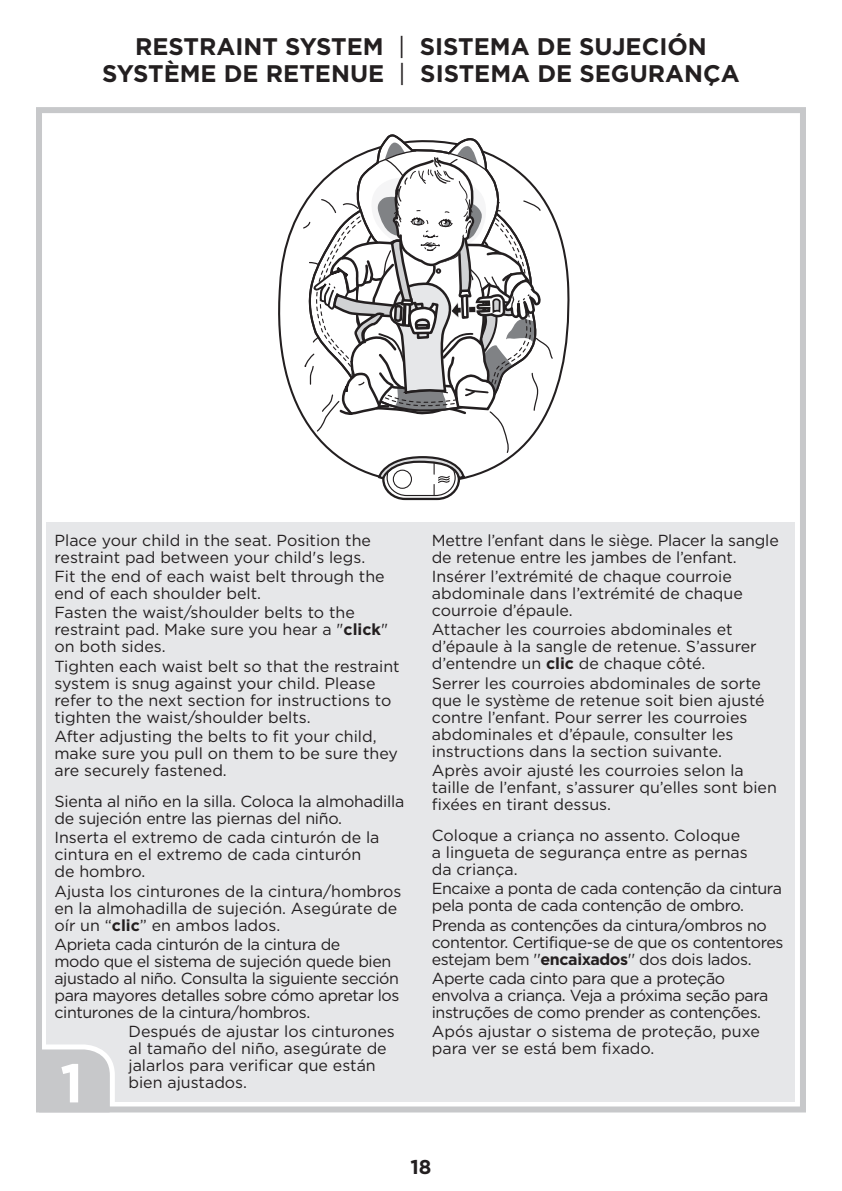
<style>
.page{position:relative;width:842px;height:1191px;background:#fff}
.page>*{position:absolute;margin:0;border:0;box-sizing:border-box;transform-origin:0 0}
.t1{font:700 54.6px "Gotham";color:#fff}
.t2{font:700 24px/27px "Gotham";color:#231f20;text-align:center}
.t3{font:700 20px "Gotham";color:#231f20}
.t4{font:16px/17px "Gotham";color:#231f20}
.t5{font:16px/17px "Gotham";letter-spacing:-.025em;color:#231f20}
.s1{font-weight:400}
.s2{font-weight:700}
</style>
<div class="page">
<div style="left:47px;top:522px;width:748px;height:580px;background:#e6e7e9"></div>
<svg style="left:278px;top:208px;width:292px;height:207px"></svg>
<svg style="left:302px;top:134px;width:252px;height:367px"></svg>
<svg style="left:36px;top:1042px;width:81px;height:71px;background:#d1d2d4"></svg>
<div style="left:36px;top:107px;width:770px;height:1005px;border:6px solid #c7c8ca"></div>
<h2 class="t2" style="left:102px;top:35px;width:639px">RESTRAINT SYSTEM <span class="s1">|</span> SISTEMA DE SUJECIÓN<br>SYSTÈME DE RETENUE <span class="s1">|</span> SISTEMA DE SEGURANÇA</h2>
<p class="t4" style="left:54px;top:533px;width:318px">Place your child in the seat. Position the restraint pad between your child's legs.</p>
<p class="t4" style="left:54px;top:569px;width:332px">Fit the end of each waist belt through the end of each shoulder belt.</p>
<p class="t4" style="left:54px;top:605px;width:335px">Fasten the waist/shoulder belts to the restraint pad. Make sure you hear a "<span class="s2">click</span>" on both sides.</p>
<p class="t4" style="left:54px;top:659px;width:347px">Tighten each waist belt so that the restraint system is snug against your child. Please refer to the next section for instructions to tighten the waist/shoulder belts.</p>
<p class="t4" style="left:54px;top:729px;width:345px">After adjusting the belts to fit your child, make sure you pull on them to be sure they are securely fastened.</p>
<p class="t4" style="left:54px;top:794px;width:351px">Sienta al niño en la silla. Coloca la almohadilla de sujeción entre las piernas del niño.</p>
<p class="t4" style="left:54px;top:830px;width:326px">Inserta el extremo de cada cinturón de la cintura en el extremo de cada cinturón de hombro.</p>
<p class="t4" style="left:54px;top:883px;width:349px">Ajusta los cinturones de la cintura/hombros en la almohadilla de sujeción. Asegúrate de oír un “<span class="s2">clic</span>” en ambos lados.</p>
<p class="t5" style="left:54px;top:937px;width:346px">Aprieta cada cinturón de la cintura de<br>modo que el sistema de sujeción quede bien ajustado al niño. Consulta la siguiente sección para mayores detalles sobre cómo apretar los cinturones de la cintura/hombros.</p>
<p class="t4" style="left:128px;top:1024px;width:268px">Después de ajustar los cinturones al tamaño del niño, asegúrate de jalarlos para verificar que están bien ajustados.</p>
<h1 class="t1" style="left:60px;top:1064px;width:25px">1</h1>
<p class="t4" style="left:432px;top:533px;width:348px">Mettre l’enfant dans le siège. Placer la sangle de retenue entre les jambes de l’enfant.</p>
<p class="t4" style="left:432px;top:569px;width:313px">Insérer l’extrémité de chaque courroie abdominale dans l’extrémité de chaque courroie d’épaule.</p>
<p class="t4" style="left:432px;top:622px;width:326px">Attacher les courroies abdominales et d’épaule à la sangle de retenue. S’assurer d’entendre un <span class="s2">clic</span> de chaque côté.</p>
<p class="t4" style="left:432px;top:676px;width:334px">Serrer les courroies abdominales de sorte que le système de retenue soit bien ajusté contre l’enfant. Pour serrer les courroies abdominales et d’épaule, consulter les instructions dans la section suivante.</p>
<p class="t4" style="left:432px;top:763px;width:347px">Après avoir ajusté les courroies selon la taille de l’enfant, s’assurer qu’elles sont bien fixées en tirant dessus.</p>
<p class="t4" style="left:432px;top:828px;width:317px">Coloque a criança no assento. Coloque a lingueta de segurança entre as pernas da criança.</p>
<p class="t5" style="left:432px;top:881px;width:352px">Encaixe a ponta de cada contenção da cintura pela ponta de cada contenção de ombro.</p>
<p class="t5" style="left:432px;top:917px;width:353px">Prenda as contenções da cintura/ombros no contentor. Certifique-se de que os contentores estejam bem ''<span class="s2">encaixados</span>'' dos dois lados.</p>
<p class="t5" style="left:432px;top:971px;width:338px">Aperte cada cinto para que a proteção envolva a criança. Veja a próxima seção para instruções de como prender as contenções.</p>
<p class="t4" style="left:432px;top:1024px;width:329px">Após ajustar o sistema de proteção, puxe para ver se está bem fixado.</p>
<p class="t3" style="left:410px;top:1160px;width:23px">18</p>
</div>
